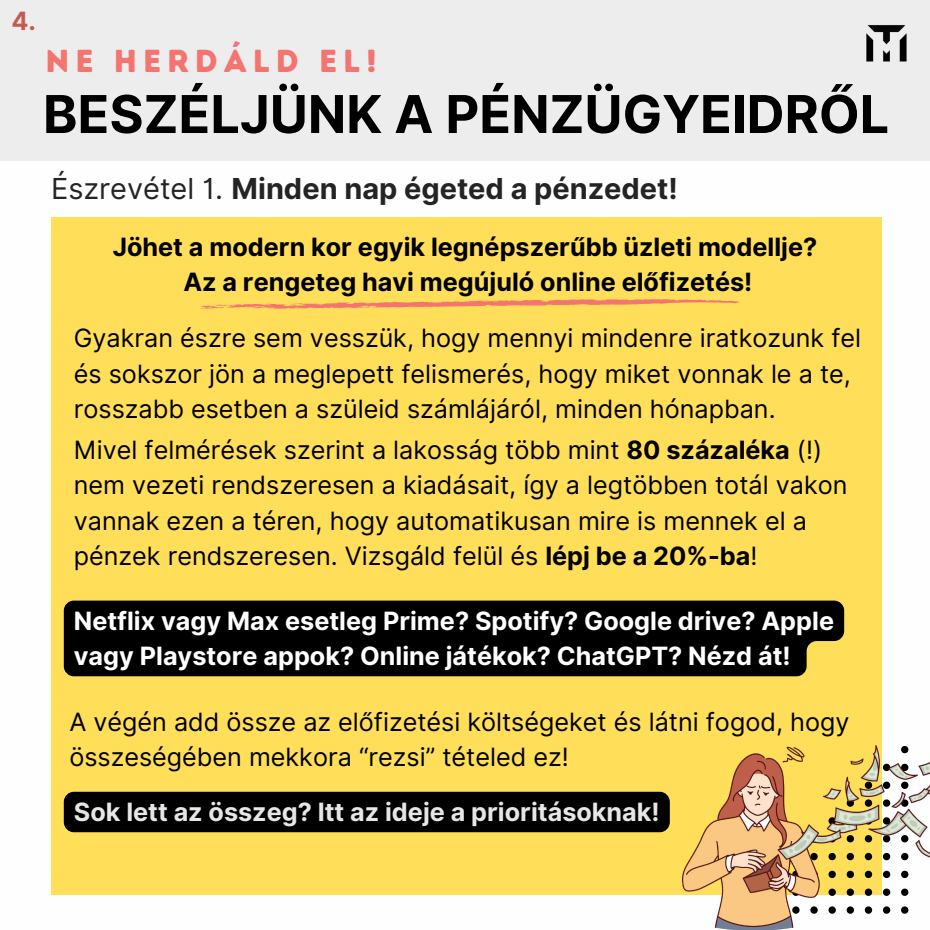
<style>
.page{position:relative;width:930px;height:930px;background:#fff}
.page>*{position:absolute;margin:0;border:0;box-sizing:border-box;transform-origin:0 0}
.t1{font:700 52.2px "Inter";color:#000}
.t2{font:31.8px "Intro Rust Base";letter-spacing:.185em;color:#f4746f}
.t3{font:700 28.95px "Inter";color:#242424}
.t4{font:25.2px/35.2px "Inter";color:#000}
.t5{font:700 25.2px/35.2px "Inter";color:#fff}
.t6{font:700 25.2px/35.2px "Inter";color:#000;text-align:center}
.t7{font:700 25.2px "Inter";color:#e6e6e6}
.t8{font:700 25.2px "Inter";color:#c45b52}
.s1{font-weight:400}
.s2{font-weight:700}
</style>
<div class="page">
<div style="left:51px;top:217px;width:830px;height:677px;background:#ffde59"></div>
<div style="left:0;top:0;width:930px;height:161px;background:#ededed"></div>
<img style="left:866px;top:25px;width:41px;height:37px">
<svg style="left:199px;top:299px;width:541px;height:10px"></svg>
<img style="left:683px;top:746px;width:247px;height:184px">
<div style="left:64px;top:601px;width:780px;height:75px;background:#000"></div>
<div style="left:64px;top:792px;width:606px;height:40px;background:#000;border-radius:10px"></div>
<p class="t8" style="left:11px;top:6px;width:26px">4.</p>
<p class="t2" style="left:46px;top:42px;width:333px">NE HERDÁLD EL!</p>
<h1 class="t1" style="left:43px;top:83px;width:848px">BESZÉLJÜNK A PÉNZÜGYEIDRŐL</h1>
<p class="t3" style="left:51px;top:171px;width:628px"><span class="s1">Észrevétel 1.</span> Minden nap égeted a pénzedet!</p>
<p class="t6" style="left:113px;top:229px;width:706px">Jöhet a modern kor egyik legnépszerűbb üzleti modellje?<br>Az a rengeteg havi megújuló online előfizetés!</p>
<p class="t4" style="left:74px;top:321px;width:789px">Gyakran észre sem vesszük, hogy mennyi mindenre iratkozunk fel és sokszor jön a meglepett felismerés, hogy miket vonnak le a te, rosszabb esetben a szüleid számlájáról, minden hónapban.</p>
<p class="t4" style="left:74px;top:432px;width:775px">Mivel felmérések szerint a lakosság több mint <span class="s2">80 százaléka</span> (!) nem vezeti rendszeresen a kiadásait, így a legtöbben totál vakon vannak ezen a téren, hogy automatikusan mire is mennek el a pénzek rendszeresen. Vizsgáld felül és <span class="s2">lépj be a 20%-ba</span>!</p>
<p class="t5" style="left:74px;top:603px;width:762px">Netflix vagy Max esetleg Prime? Spotify? Google drive? Apple vagy Playstore appok? Online játékok? ChatGPT? Nézd át!</p>
<p class="t4" style="left:69px;top:704px;width:782px">A végén add össze az előfizetési költségeket és látni fogod, hogy összeségében mekkora “rezsi” tételed ez!</p>
<p class="t7" style="left:74px;top:797px;width:587px">Sok lett az összeg? Itt az ideje a prioritásoknak!</p>
</div>
